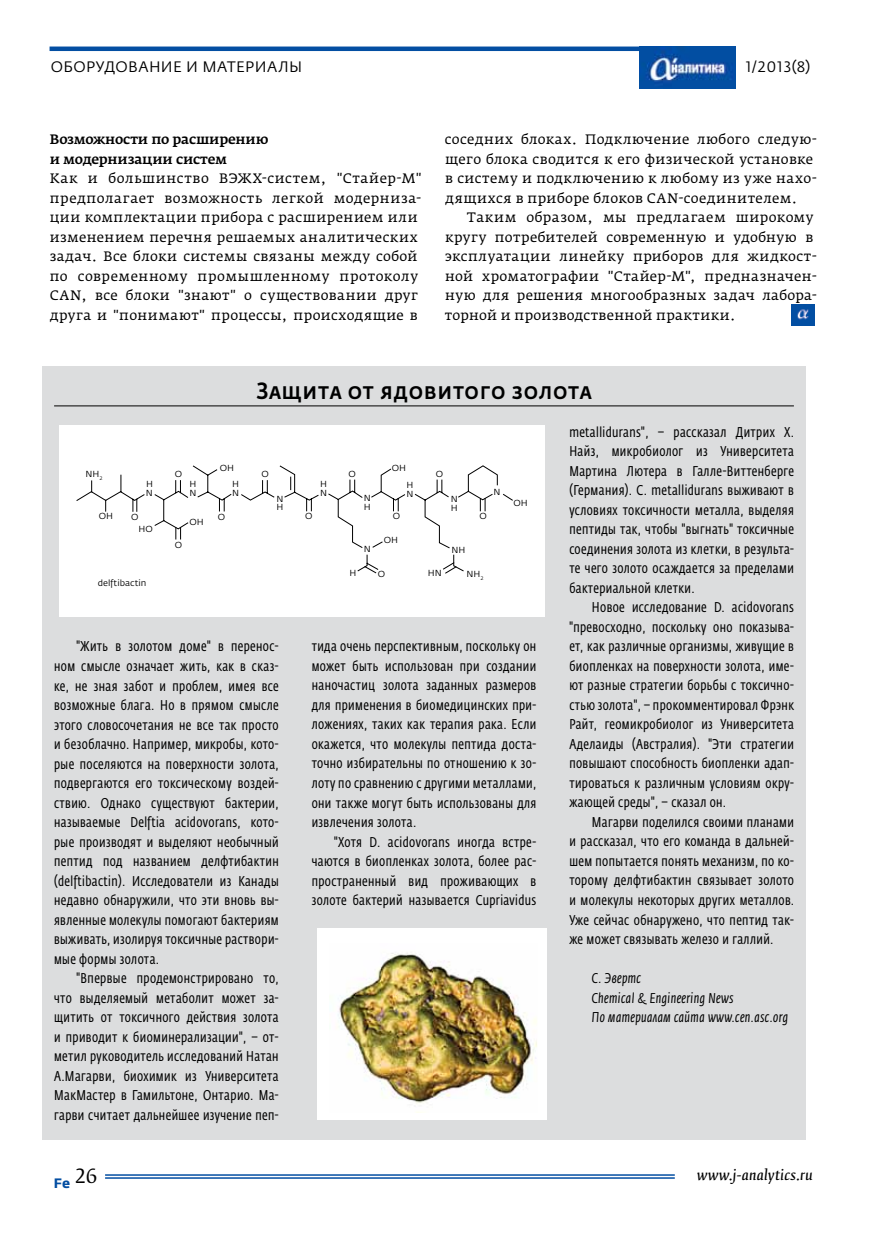
<style>
.page{position:relative;width:881px;height:1234px;background:#fff}
.page>*{position:absolute;margin:0;border:0;box-sizing:border-box;transform-origin:0 0}
.t1{font:500 23.4px "Fedra Sans Pro";letter-spacing:.03em;color:#000;scale:.9 1}
.t2{font:19.5px "Fedra Serif B Pro";color:#000}
.t3{font:15px "Fedra Sans Alt Pro";letter-spacing:.035em;color:#000}
.t4{font:14.1px/19.5px "Fedra Sans Cond Pro";letter-spacing:.03em;color:#000;text-align:justify}
.t5{font:italic 14.1px/19.5px "Fedra Sans Cond Pro";letter-spacing:.03em;color:#000}
.t6{font:13.5px/19.5px "Fedra Serif A Pro";letter-spacing:.03em;color:#000}
.t7{font:500 13.5px/19.5px "Fedra Serif A Pro";letter-spacing:-.015em;color:#000}
.t8{font:italic 13.5px "Fedra Serif B Pro";letter-spacing:.02em;color:#000}
.t9{font:700 13.5px "Fedra Sans Pro";color:#034ea2}
.t10{font:8.7px/8.7px "Fedra Sans Pro";color:#000}
</style>
<div class="page">
<div style="left:50px;top:46px;width:684px;height:5px;background:#034ea2"></div>
<img style="left:639px;top:47px;width:95px;height:42px">
<img style="left:791px;top:305px;width:23px;height:20px">
<hr style="left:105px;top:1173px;width:569px;height:2px;background:#034ea2">
<hr style="left:105px;top:1176px;width:569px;height:2px;background:#034ea2">
<div style="left:42px;top:366px;width:763px;height:772px;background:#dcddde"></div>
<hr style="left:54px;top:405px;width:739px;height:1px;background:#000">
<div style="left:60px;top:425px;width:484px;height:192px;background:#fff"></div>
<svg style="left:77px;top:465px;width:436px;height:63px"></svg>
<svg style="left:175px;top:476px;width:310px;height:97px"></svg>
<div style="left:317px;top:927px;width:229px;height:192px;background:#fff"></div>
<img style="left:338px;top:952px;width:199px;height:152px">
<p class="t3" style="left:51px;top:57px;width:253px">оборудование и материалы</p>
<p class="t3" style="left:746px;top:57px;width:66px">1/2013(8)</p>
<p class="t7" style="left:50px;top:130px;width:220px">Возможности по расширению и модернизации систем</p>
<p class="t6" style="left:50px;top:169px;width:373px">Как и большинство ВЭЖХ-систем, "Стайер-М" предполагает возможность легкой модерниза&shy;ции комплектации прибора с расширением или изменением перечня решаемых аналитических задач. Все блоки системы связаны между собой по современному промышленному протоколу CAN, все блоки "знают" о существовании друг друга и "понимают" процессы, происходящие в</p>
<p class="t6" style="left:445px;top:129px;width:373px">соседних блоках. Подключение любого следую&shy;щего блока сводится к его физической установке в систему и подключению к любому из уже нахо&shy;дящихся в приборе блоков CAN-соединителем.</p>
<p class="t6" style="left:444px;top:207px;width:373px;text-indent:22px">Таким образом, мы предлагаем широкому кругу потребителей современную и удобную в эксплуатации линейку приборов для жидкост&shy;ной хроматографии "Стайер-М", предназначен&shy;ную для решения многообразных задач лабора&shy;торной и производственной практики.</p>
<h1 class="t1" style="left:256px;top:376px;width:374px">Защита от ядовитого золота</h1>
<p class="t10" style="left:85px;top:469px;width:19px">NH<sub>2</sub></p>
<p class="t10" style="left:99px;top:511px;width:16px">OH</p>
<p class="t10" style="left:220px;top:463px;width:16px">OH</p>
<p class="t10" style="left:175px;top:469px;width:9px">O</p>
<p class="t10" style="left:261px;top:469px;width:9px">O</p>
<p class="t10" style="left:348px;top:469px;width:9px">O</p>
<p class="t10" style="left:391px;top:463px;width:16px">OH</p>
<p class="t10" style="left:435px;top:469px;width:9px">O</p>
<p class="t10" style="left:146px;top:479px;width:9px">H<br>N</p>
<p class="t10" style="left:189px;top:479px;width:9px">H<br>N</p>
<p class="t10" style="left:232px;top:479px;width:9px">H<br>N</p>
<p class="t10" style="left:276px;top:494px;width:9px">N<br>H</p>
<p class="t10" style="left:320px;top:479px;width:9px">H<br>N</p>
<p class="t10" style="left:364px;top:493px;width:9px">N<br>H</p>
<p class="t10" style="left:406px;top:480px;width:9px">H<br>N</p>
<p class="t10" style="left:450px;top:494px;width:9px">N<br>H</p>
<p class="t10" style="left:131px;top:512px;width:9px">O</p>
<p class="t10" style="left:138px;top:524px;width:16px">HO</p>
<p class="t10" style="left:189px;top:518px;width:16px">OH</p>
<p class="t10" style="left:218px;top:512px;width:9px">O</p>
<p class="t10" style="left:305px;top:512px;width:9px">O</p>
<p class="t10" style="left:392px;top:512px;width:9px">O</p>
<p class="t10" style="left:479px;top:512px;width:9px">O</p>
<p class="t10" style="left:175px;top:540px;width:9px">O</p>
<p class="t10" style="left:363px;top:545px;width:9px">N</p>
<p class="t10" style="left:383px;top:536px;width:16px">OH</p>
<p class="t10" style="left:451px;top:545px;width:15px">NH</p>
<p class="t10" style="left:98px;top:578px;width:50px">delftibactin</p>
<p class="t10" style="left:349px;top:568px;width:8px">H</p>
<p class="t10" style="left:427px;top:568px;width:15px">HN</p>
<p class="t10" style="left:378px;top:569px;width:9px">O</p>
<p class="t10" style="left:466px;top:569px;width:19px">NH<sub>2</sub></p>
<p class="t10" style="left:493px;top:487px;width:9px">N</p>
<p class="t10" style="left:513px;top:498px;width:16px">OH</p>
<p class="t4" style="left:54px;top:637px;width:226px;text-indent:23px">"Жить в золотом доме" в перенос&shy;ном смысле означает жить, как в сказ&shy;ке, не зная забот и проблем, имея все возможные блага. Но в прямом смысле этого словосочетания не все так просто и безоблачно. Например, микробы, кото&shy;рые поселяются на поверхности золота, подвергаются его токсическому воздей&shy;ствию. Однако существуют бактерии, называемые Delftia acidovorans, кото&shy;рые производят и выделяют необычный пептид под названием делфтибактин (delftibactin). Исследователи из Канады недавно обнаружили, что эти вновь вы&shy;явленные молекулы помогают бактериям выживать, изолируя токсичные раствори&shy;мые формы золота.</p>
<p class="t4" style="left:54px;top:968px;width:226px;text-indent:23px">"Впервые продемонстрировано то, что выделяемый метаболит может за&shy;щитить от токсичного действия золота и приводит к биоминерализации", – от&shy;метил руководитель исследований Натан А.Магарви, биохимик из Университета МакМастер в Гамильтоне, Онтарио. Ма&shy;гарви считает дальнейшее изучение пеп-</p>
<p class="t4" style="left:311px;top:637px;width:226px">тида очень перспективным, поскольку он может быть использован при создании наночастиц золота заданных размеров для применения в биомедицинских при&shy;ложениях, таких как терапия рака. Если окажется, что молекулы пептида доста&shy;точно избирательны по отношению к зо&shy;лоту по сравнению с другими металлами, они также могут быть использованы для извлечения золота.</p>
<p class="t4" style="left:311px;top:831px;width:226px;text-indent:22px">"Хотя D. acidovorans иногда встре&shy;чаются в биопленках золота, более рас&shy;пространенный вид проживающих в золоте бактерий называется Cupriavidus</p>
<p class="t4" style="left:569px;top:422px;width:226px">metallidurans", – рассказал Дитрих Х.<br>Найз, микробиолог из Университета Мартина Лютера в Галле-Виттенберге (Германия). C. metallidurans выживают в условиях токсичности металла, выделяя пептиды так, чтобы "выгнать" токсичные соединения золота из клетки, в результа&shy;те чего золото осаждается за пределами бактериальной клетки.</p>
<p class="t4" style="left:569px;top:597px;width:226px;text-indent:23px">Новое исследование D. acidovorans "превосходно, поскольку оно показыва&shy;ет, как различные организмы, живущие в биопленках на поверхности золота, име&shy;ют разные стратегии борьбы с токсично&shy;стью золота", – прокомментировал Фрэнк Райт, геомикробиолог из Университета Аделаиды (Австралия). "Эти стратегии повышают способность биопленки адап&shy;тироваться к различным условиям окру&shy;жающей среды", – сказал он.</p>
<p class="t4" style="left:569px;top:812px;width:226px;text-indent:23px">Магарви поделился своими планами и рассказал, что его команда в дальней&shy;шем попытается понять механизм, по ко&shy;торому делфтибактин связывает золото и молекулы некоторых других металлов.<br>Уже сейчас обнаружено, что пептид так&shy;же может связывать железо и галлий.</p>
<p class="t5" style="left:591px;top:968px;width:198px">С. Эвертс<br>Chemical &amp; Engineering News<br>По материалам сайта www.cen.asc.org</p>
<h2 class="t2" style="left:74px;top:1163px;width:25px">26</h2>
<p class="t8" style="left:697px;top:1166px;width:117px">www.j-analytics.ru</p>
<p class="t9" style="left:54px;top:1174px;width:18px">Fe</p>
</div>
